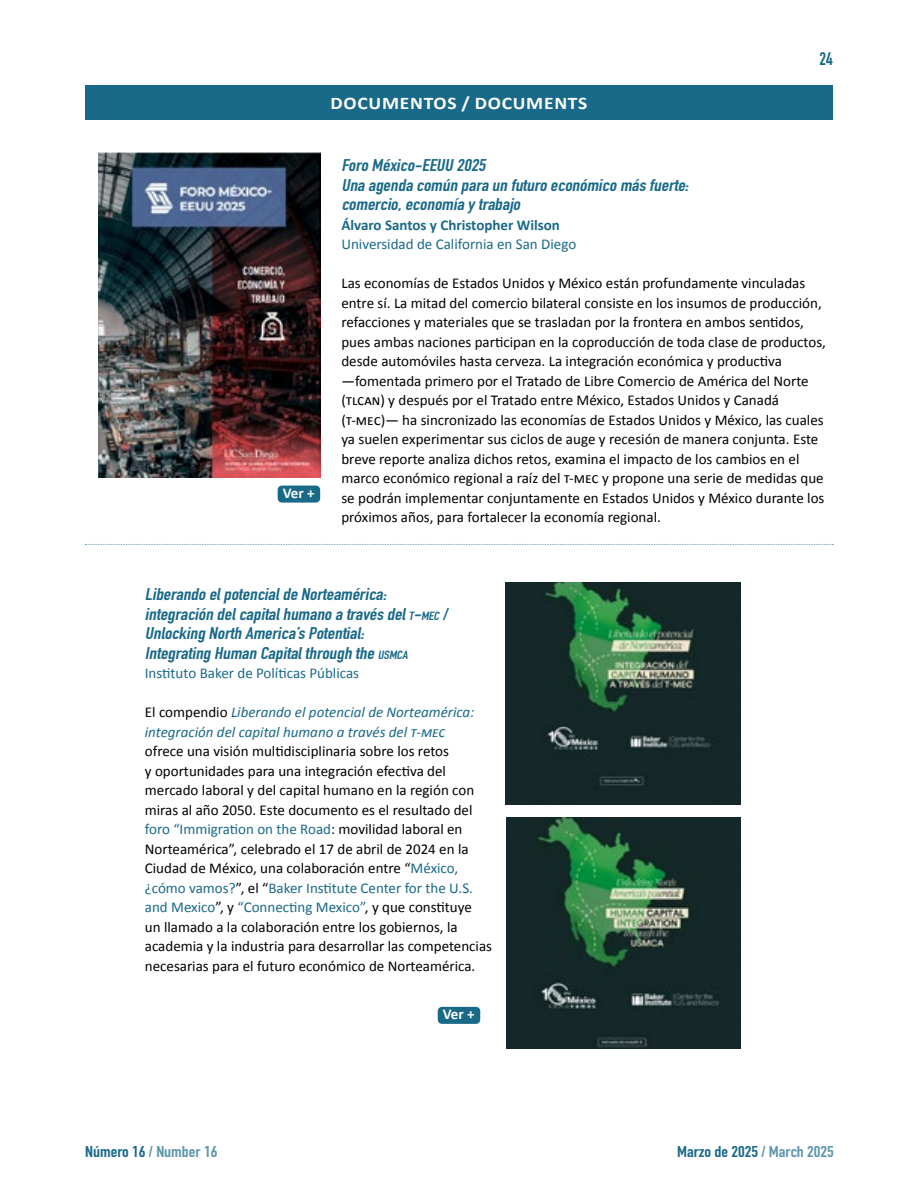
<style>
.page{position:relative;width:918px;height:1188px;background:#fff}
.page>*{position:absolute;margin:0;border:0;box-sizing:border-box;transform-origin:0 0}
.t1{font:700 18px "DIN Condensed";color:#196988}
.t2{font:700 17.7px "Calibri";letter-spacing:.04em;color:#fff;scale:1.1 1}
.t3{font:italic 700 16.8px/19.5px "DIN Condensed";color:#196988;scale:1.16 1}
.t4{font:700 15.45px "DIN Condensed";color:#196988;scale:1.16 1}
.t5{font:700 15.45px "DIN Condensed";color:#5e96ac;scale:1.16 1}
.t6{font:15px/19.5px "Calibri";color:#000}
.t7{font:italic 15px/19.5px "Calibri";color:#196988}
.t8{font:15px "Calibri";color:#196988}
.t9{font:700 15px "Calibri";color:#196988}
.t10{font:700 15px "Calibri";letter-spacing:-.025em;color:#fff}
.s1{font-size:11.7px}
.s2{font-style:inherit}
.s3{font-style:normal;color:#000}
.s4{color:#196988}
.s5{color:#5e96ac}
</style>
<div class="page">
<div style="left:85px;top:85px;width:748px;height:34px;background:#196988"></div>
<img style="left:99px;top:152px;width:221px;height:325px">
<div style="left:278px;top:486px;width:42px;height:17px;background:#196988;border-radius:4px"></div>
<img style="left:506px;top:582px;width:234px;height:223px">
<img style="left:507px;top:818px;width:233px;height:231px">
<svg style="left:85px;top:544px;width:749px;height:1px"></svg>
<div style="left:438px;top:1007px;width:42px;height:17px;background:#196988;border-radius:4px"></div>
<p class="t2" style="left:330px;top:91px;width:235px">DOCUMENTOS / DOCUMENTS</p>
<p class="t1" style="left:820px;top:47px;width:15px">24</p>
<p class="t10" style="left:283px;top:483px;width:33px">Ver +</p>
<p class="t3" style="left:341px;top:155px;width:304px">ForoMéxico-EEUU 2025<br>Unaagendacomún paraun futuroeconómicomásfuerte: comercio,economíaytrabajo</p>
<p class="t9" style="left:341px;top:214px;width:220px">Álvaro Santos y Christopher Wilson</p>
<p class="t8" style="left:341px;top:234px;width:236px">Universidad de California en San Diego</p>
<p class="t6" style="left:341px;top:273px;width:486px">Las economías de Estados Unidos y México están profundamente vinculadas entre sí. La mitad del comercio bilateral consiste en los insumos de producción, refacciones y materiales que se trasladan por la frontera en ambos sentidos, pues ambas naciones participan en la coproducción de toda clase de productos, desde automóviles hasta cerveza. La integración económica y productiva —fomentada primero por el Tratado de Libre Comercio de América del Norte (tlcan) y después por el Tratado entre México, Estados Unidos y Canadá (t-mec)— ha sincronizado las economías de Estados Unidos y México, las cuales ya suelen experimentar sus ciclos de auge y recesión de manera conjunta. Este breve reporte analiza dichos retos, examina el impacto de los cambios en el marco económico regional a raíz del t-mec y propone una serie de medidas que se podrán implementar conjuntamente en Estados Unidos y México durante los próximos años, para fortalecer la economía regional.</p>
<p class="t3" style="left:145px;top:584px;width:265px">LiberandoelpotencialdeNorteamérica: integración delcapitalhumanoatravésdel<span class="s1">T</span><span class="s2">-</span><span class="s1">MEC</span> / Unlocking North America’sPotential:<br>Integrating Human Capitalthrough the<span class="s1">USMCA</span></p>
<p class="t8" style="left:145px;top:663px;width:216px">Instituto Baker de Políticas Públicas</p>
<p class="t7" style="left:145px;top:702px;width:331px"><span class="s3">El compendio</span> Liberando el potencial de Norteamérica: integración del capital humano a través del t-mec</p>
<p class="t6" style="left:145px;top:741px;width:349px">ofrece una visión multidisciplinaria sobre los retos<br>y oportunidades para una integración efectiva del mercado laboral y del capital humano en la región con miras al año 2050. Este documento es el resultado del <span class="s4">foro “Immigration on the Road</span>: movilidad laboral en Norteamérica”, celebrado el 17 de abril de 2024 en la Ciudad de México, una colaboración entre “<span class="s4">México, ¿cómo vamos?</span>”, el “<span class="s4">Baker Institute Center for the U.S. and Mexico</span>”, y <span class="s4">“Connecting Mexico”</span>, y que constituye<br>un llamado a la colaboración entre los gobiernos, la academia y la industria para desarrollar las competencias necesarias para el futuro económico de Norteamérica.</p>
<p class="t10" style="left:443px;top:1004px;width:33px">Ver +</p>
<p class="t5" style="left:85px;top:1141px;width:116px"><span class="s4">Número 16</span> / Number 16</p>
<p class="t4" style="left:677px;top:1141px;width:137px">Marzo de 2025 <span class="s5">/ March 2025</span></p>
</div>
